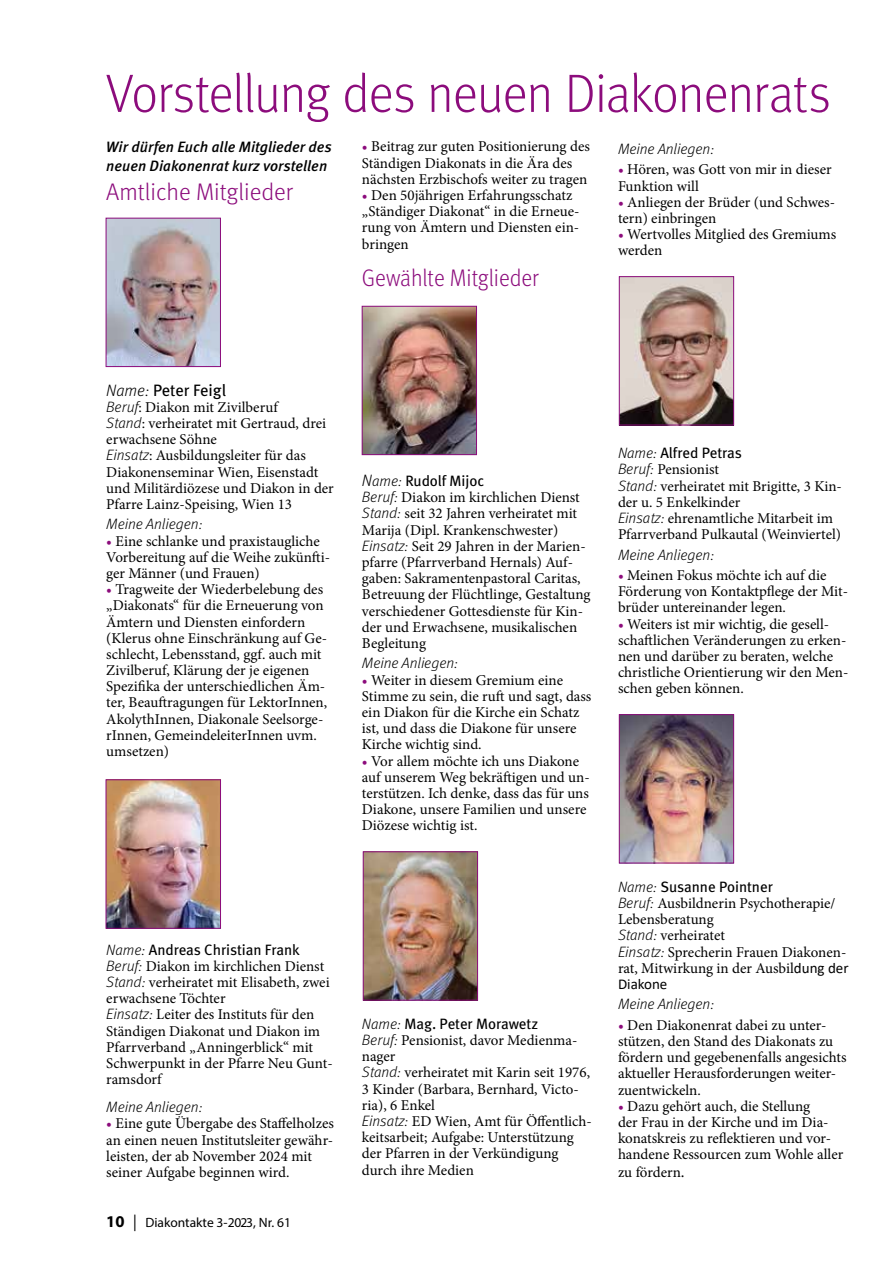
<style>
.page{position:relative;width:893px;height:1263px;background:#fff}
.page>*{position:absolute;margin:0;border:0;box-sizing:border-box;transform-origin:0 0}
.t1{font:300 54px "Meta OT";letter-spacing:-.02em;color:#8c0c7c;scale:.95 1}
.t2{font:300 24px "Meta OT";color:#8c0c7c}
.t3{font:300 24px "Meta OT";color:#8c0c7c;scale:.92 1}
.t4{font:16.5px "Meta Book LF";color:#000}
.t5{font:15px/16.2px "Minion Pro";color:#000}
.t6{font:15px "Meta Book LF";color:#000}
.t7{font:italic 300 15px "Meta OT";color:#000}
.t8{font:italic 500 15px/18.6px "Meta";letter-spacing:.005em;color:#000}
.t9{font:15px "Calibri";color:#000}
.t10{font:13.5px "Myriad Pro";color:#000}
.s1{color:#8c0c7c}
.s2{font-family:"Meta OT";font-weight:300;font-style:italic}
.s3{font-weight:700;font-size:16.5px}
.s4{font-family:"Minion Pro";font-size:16.5px}
.s5{font-family:"Meta OT";font-weight:300;font-style:italic;font-size:16.5px}
.s6{font-family:"Calibri"}
.s7{font-size:16.5px}
</style>
<div class="page">
<img style="left:108px;top:220px;width:111px;height:145px">
<div style="left:106px;top:218px;width:115px;height:149px;border:1px solid #8c0c7c"></div>
<img style="left:108px;top:781px;width:111px;height:145px">
<div style="left:106px;top:779px;width:115px;height:149px;border:1px solid #8c0c7c"></div>
<img style="left:364px;top:308px;width:111px;height:145px">
<div style="left:362px;top:306px;width:115px;height:149px;border:1px solid #8c0c7c"></div>
<img style="left:365px;top:853px;width:111px;height:145px">
<div style="left:363px;top:851px;width:115px;height:149px;border:1px solid #8c0c7c"></div>
<img style="left:621px;top:278px;width:111px;height:145px">
<div style="left:619px;top:276px;width:115px;height:149px;border:1px solid #8c0c7c"></div>
<img style="left:621px;top:716px;width:111px;height:145px">
<div style="left:619px;top:714px;width:115px;height:149px;border:1px solid #8c0c7c"></div>
<h1 class="t1" style="left:106px;top:62px;width:764px">Vorstellung des neuen Diakonenrats</h1>
<p class="t8" style="left:106px;top:138px;width:227px">Wir dürfen Euch alle Mitglieder des neuen Diakonenrat kurz vorstellen</p>
<h2 class="t2" style="left:106px;top:177px;width:188px">Amtliche Mitglieder</h2>
<p class="t5" style="left:362px;top:139px;width:229px"><span class="s1">•</span> Beitrag zur guten Positionierung des<br>Ständigen Diakonats in die Ära des nächsten Erzbischofs weiter zu tragen</p>
<p class="t5" style="left:362px;top:187px;width:219px"><span class="s1">•</span> Den 50jährigen Erfahrungsschatz „Ständiger Diakonat“ in die Erneue&shy;rung von Ämtern und Diensten ein&shy;bringen</p>
<h2 class="t3" style="left:362px;top:264px;width:194px">Gewählte Mitglieder</h2>
<p class="t7" style="left:618px;top:140px;width:98px">Meine Anliegen:</p>
<p class="t5" style="left:618px;top:162px;width:215px"><span class="s1">•</span> Hören, was Gott von mir in dieser<br>Funktion will</p>
<p class="t5" style="left:618px;top:194px;width:219px"><span class="s1">•</span> Anliegen der Brüder (und Schwes&shy;tern) einbringen</p>
<p class="t5" style="left:618px;top:226px;width:220px"><span class="s1">•</span> Wertvolles Mitglied des Gremiums werden</p>
<p class="t4" style="left:106px;top:380px;width:121px"><span class="s2">Name:</span> Peter Feigl</p>
<p class="t5" style="left:106px;top:399px;width:229px"><span class="s2">Beruf</span>: Diakon mit Zivilberuf<br><span class="s2">Stand</span>: verheiratet mit Gertraud, drei erwachsene Söhne<br><span class="s2">Einsatz</span>: Ausbildungsleiter für das<br>Diakonenseminar Wien, Eisenstadt und Militärdiözese und Diakon in der<br>Pfarre Lainz-Speising, Wien 13</p>
<p class="t7" style="left:106px;top:515px;width:98px">Meine Anliegen:</p>
<p class="t5" style="left:106px;top:533px;width:225px"><span class="s1">•</span> Eine schlanke und praxistaugliche<br>Vorbereitung auf die Weihe zukünfti&shy;ger Männer (und Frauen)</p>
<p class="t5" style="left:106px;top:581px;width:222px"><span class="s1">•</span> Tragweite der Wiederbelebung des „Diakonats“ für die Erneuerung von Ämtern und Diensten einfordern (Klerus ohne Einschränkung auf Ge&shy;schlecht, Lebensstand, ggf. auch mit Zivilberuf, Klärung der je eigenen Spezifika der unterschiedlichen Äm&shy;ter, Beauftragungen für LektorInnen, AkolythInnen, Diakonale Seelsorge&shy;rInnen, GemeindeleiterInnen uvm. umsetzen)</p>
<p class="t6" style="left:106px;top:940px;width:195px"><span class="s2">Name:</span> Andreas Christian Frank</p>
<p class="t5" style="left:106px;top:958px;width:228px"><span class="s2">Beruf:</span> Diakon im kirchlichen Dienst<br><span class="s2">Stand:</span> verheiratet mit Elisabeth, zwei erwachsene Töchter<br><span class="s2">Einsatz:</span> Leiter des Instituts für den<br>Ständigen Diakonat und Diakon im<br>Pfarrverband „Anningerblick“ mit<br>Schwerpunkt in der Pfarre Neu Gunt&shy;ramsdorf</p>
<p class="t7" style="left:106px;top:1098px;width:98px">Meine Anliegen:</p>
<p class="t5" style="left:106px;top:1115px;width:229px"><span class="s1">•</span> Eine gute Übergabe des Staffelholzes an einen neuen Institutsleiter gewähr&shy;leisten, der ab November 2024 mit seiner Aufgabe beginnen wird.</p>
<p class="t10" style="left:106px;top:1214px;width:186px"><span class="s3">10</span> <span class="s4">|</span> Diakontakte 3-2023, Nr. 61</p>
<p class="t6" style="left:362px;top:472px;width:124px"><span class="s5">N</span><span class="s2">ame:</span> Rudolf Mijoc</p>
<p class="t5" style="left:362px;top:489px;width:230px"><span class="s2">Beruf:</span> Diakon im kirchlichen Dienst <span class="s2">Stand:</span> seit 32 Jahren verheiratet mit Marija (Dipl. Krankenschwester)<br><span class="s2">Einsatz:</span> Seit 29 Jahren in der Marien&shy;pfarre (Pfarrverband Hernals) Auf&shy;gaben: Sakramentenpastoral Caritas, Betreuung der Flüchtlinge, Gestaltung verschiedener Gottesdienste für Kin&shy;der und Erwachsene, musikalischen Begleitung</p>
<p class="t7" style="left:362px;top:654px;width:98px">Meine Anliegen:</p>
<p class="t5" style="left:362px;top:672px;width:231px"><span class="s1">•</span> Weiter in diesem Gremium eine<br>Stimme zu sein, die ruft und sagt, dass ein Diakon für die Kirche ein Schatz ist, und dass die Diakone für unsere<br>Kirche wichtig sind.</p>
<p class="t5" style="left:362px;top:753px;width:229px"><span class="s1">•</span> Vor allem möchte ich uns Diakone auf unserem Weg bekräftigen und un&shy;terstützen. Ich denke, dass das für uns Diakone, unsere Familien und unsere Diözese wichtig ist.</p>
<p class="t6" style="left:362px;top:1015px;width:178px"><span class="s2">Name:</span> Mag. Peter Morawetz</p>
<p class="t5" style="left:362px;top:1032px;width:231px"><span class="s2">Beruf:</span> Pensionist, davor Medienma&shy;nager<br><span class="s2">Stand:</span> verheiratet mit Karin seit 1976,<br>3 Kinder (Barbara, Bernhard, Victo&shy;ria), 6 Enkel<br><span class="s2">Einsatz:</span> ED Wien, Amt für Öffentlich&shy;keitsarbeit; Aufgabe: Unterstützung der Pfarren in der Verkündigung durch ihre Medien</p>
<p class="t6" style="left:618px;top:444px;width:125px"><span class="s2">Name:</span> Alfred Petras</p>
<p class="t5" style="left:618px;top:461px;width:225px"><span class="s2">Beruf:</span> Pensionist<br><span class="s2">Stand:</span> verheiratet mit Brigitte, 3 Kin&shy;der u. 5 Enkelkinder<br><span class="s2">Einsatz:</span> ehrenamtliche Mitarbeit im<br>Pfarrverband Pulkautal (Weinviertel)</p>
<p class="t7" style="left:618px;top:545px;width:98px">Meine Anliegen:</p>
<p class="t5" style="left:618px;top:567px;width:232px"><span class="s1">•</span> Meinen Fokus möchte ich auf die<br>Förderung von Kontaktpflege der Mit&shy;brüder untereinander legen.</p>
<p class="t5" style="left:618px;top:616px;width:232px"><span class="s1">•</span> Weiters ist mir wichtig, die gesell&shy;schaftlichen Veränderungen zu erken&shy;nen und darüber zu beraten, welche christliche Orientierung wir den Men&shy;schen geben können.</p>
<p class="t6" style="left:618px;top:878px;width:156px"><span class="s2">Name:</span> Susanne Pointner</p>
<p class="t5" style="left:618px;top:895px;width:232px"><span class="s2">Beruf:</span> Ausbildnerin Psychotherapie/<br>Lebensberatung<br><span class="s2">Stand:</span> verheiratet<br><span class="s2">Einsatz:</span> Sprecherin Frauen Diakonen&shy;rat, Mitwirkung in der Ausbil<span class="s6">dung der</span></p>
<p class="t9" style="left:618px;top:973px;width:51px">Diakone</p>
<p class="t7" style="left:618px;top:995px;width:98px">Meine Anliegen:</p>
<p class="t5" style="left:618px;top:1017px;width:230px"><span class="s1">•</span> Den Diakonenrat dabei zu unter&shy;stützen, den Stand des Diakonats zu fördern und gegebenenfalls angesichts aktueller Herausforderungen weiter&shy;zuentwickeln.</p>
<p class="t5" style="left:618px;top:1098px;width:227px"><span class="s1">•</span> Dazu gehört auch, die Stellung<br>der Frau in der Kirche und im Dia&shy;konatskreis zu reflektieren und vor&shy;handene Ressourcen zum Wohle aller</p>
<p class="t5" style="left:618px;top:1164px;width:68px">zu fördern<span class="s7">.</span></p>
</div>
